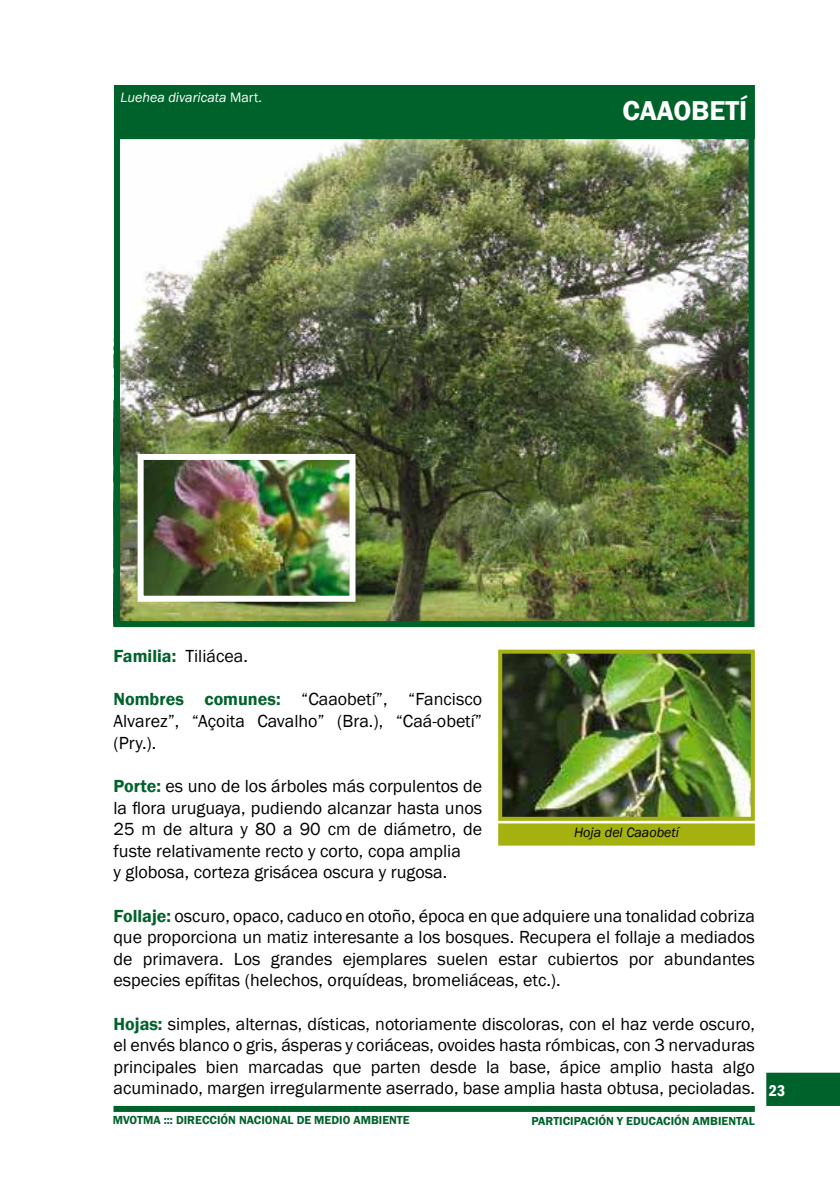
<style>
.page{position:relative;width:840px;height:1191px;background:#fff}
.page>*{position:absolute;margin:0;border:0;box-sizing:border-box;transform-origin:0 0}
.t1{font:600 28px "Franklin Gothic";color:#fff}
.t2{font:18px/21.6px "Franklin Gothic";color:#000;text-align:justify}
.t3{font:600 condensed 16px "Franklin Gothic";color:#fff}
.t4{font:italic 14px "Franklin Gothic";color:#fff}
.t5{font:italic 14px "Franklin Gothic";color:#000}
.t6{font:600 12px "Franklin Gothic";color:#00622b}
.s1{font-style:normal}
.s2{font-weight:600;color:#00622b}
</style>
<div class="page">
<div style="left:113px;top:1106px;width:641px;height:6px;background:#00622b"></div>
<div style="left:766px;top:1072px;width:73px;height:34px;background:#00622b"></div>
<img style="left:121px;top:139px;width:626px;height:481px">
<div style="left:114px;top:85px;width:640px;height:542px;border:6px solid #00622b"></div>
<div style="left:114px;top:85px;width:640px;height:54px;background:#00622b"></div>
<img style="left:503px;top:654px;width:246px;height:162px">
<div style="left:498px;top:649px;width:256px;height:172px;border:4px solid #a4b10f"></div>
<div style="left:499px;top:824px;width:254px;height:20px;background:#a4b10f"></div>
<div style="left:498px;top:823px;width:256px;height:22px;border:2px solid #a4b10f"></div>
<img style="left:144px;top:461px;width:204px;height:134px">
<div style="left:137px;top:454px;width:218px;height:148px;border:6px solid #fff"></div>
<p class="t4" style="left:121px;top:89px;width:143px">Luehea divaricata <span class="s1">Mart.</span></p>
<h1 class="t1" style="left:622px;top:93px;width:126px">CAAOBETÍ</h1>
<p class="t2" style="left:113px;top:646px;width:136px"><span class="s2">Familia:</span> Tiliácea.</p>
<p class="t2" style="left:113px;top:689px;width:370px"><span class="s2">Nombres comunes:</span> “Caaobetí”, “Fancisco Alvarez”, “Açoita Cavalho” (Bra.), “Caá-obetí” (Pry.).</p>
<p class="t2" style="left:113px;top:775px;width:370px;text-align:left"><span class="s2">Porte:</span> es uno de los árboles más corpulentos de la flora uruguaya, pudiendo alcanzar hasta unos 25 m de altura y 80 a 90 cm de diámetro, de fuste relativamente recto y corto, copa amplia<br>y globosa, corteza grisácea oscura y rugosa.</p>
<p class="t2" style="left:113px;top:905px;width:642px"><span class="s2">Follaje:</span> oscuro, opaco, caduco en otoño, época en que adquiere una tonalidad cobriza que proporciona un matiz interesante a los bosques. Recupera el follaje a mediados de primavera. Los grandes ejemplares suelen estar cubiertos por abundantes especies epífitas (helechos, orquídeas, bromeliáceas, etc.).</p>
<p class="t2" style="left:113px;top:1013px;width:642px"><span class="s2">Hojas:</span> simples, alternas, dísticas, notoriamente discoloras, con el haz verde oscuro, el envés blanco o gris, ásperas y coriáceas, ovoides hasta rómbicas, con 3 nervaduras principales bien marcadas que parten desde la base, ápice amplio hasta algo acuminado, margen irregularmente aserrado, base amplia hasta obtusa, pecioladas.</p>
<p class="t5" style="left:573px;top:823px;width:106px">Hoja del Caaobetí</p>
<p class="t6" style="left:113px;top:1113px;width:298px">MVOTMA ::: DIRECCIÓN NACIONAL DE MEDIO AMBIENTE</p>
<p class="t6" style="left:531px;top:1113px;width:225px">PARTICIPACIÓN Y EDUCACIÓN AMBIENTAL</p>
<p class="t3" style="left:768px;top:1079px;width:18px">23</p>
</div>
